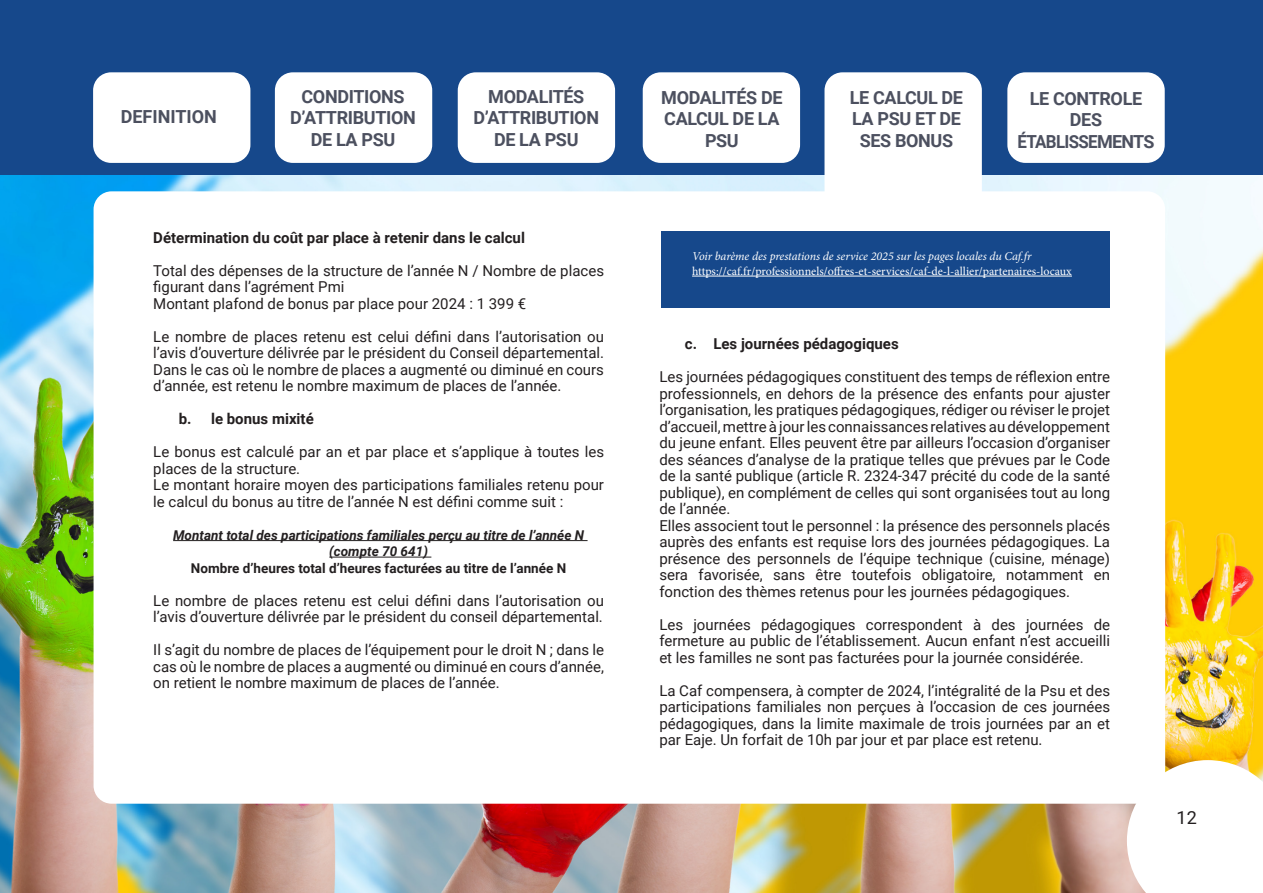
<style>
.page{position:relative;width:1263px;height:893px;background:#fff}
.page>*{position:absolute;margin:0;border:0;box-sizing:border-box;transform-origin:0 0}
.t1{font:700 18px/21.6px "Roboto";letter-spacing:-.02em;color:#4c505f;text-align:center}
.t2{font:700 18px/21.6px "Roboto";letter-spacing:-.04em;color:#4c505f;text-align:center}
.t3{font:700 18px "Roboto";color:#4c505f}
.t4{font:18px "Roboto";color:#231f20}
.t5{font:15px/16.5px "Roboto";color:#231f20}
.t6{font:700 15px "Roboto";color:#231f20}
.t7{font:italic 700 13.5px/16.5px "Roboto";color:#231f20;text-align:center}
.t8{font:700 13.5px "Roboto";color:#231f20}
.t9{font:12px "Minion Pro";color:#fff}
.t10{font:italic 12px "Minion Pro";letter-spacing:-.005em;color:#fff}
</style>
<div class="page">
<img style="left:0;top:174px;width:1263px;height:719px">
<div style="left:94px;top:191px;width:1071px;height:613px;background:#fff;border-radius:18px"></div>
<div style="left:0;top:0;width:1263px;height:174px;background:#16488b"></div>
<svg style="left:1127px;top:760px;width:136px;height:133px"></svg>
<div style="left:93px;top:72px;width:157px;height:91px;background:#fff;border-radius:18px"></div>
<div style="left:458px;top:72px;width:157px;height:91px;background:#fff;border-radius:18px"></div>
<div style="left:275px;top:72px;width:157px;height:91px;background:#fff;border-radius:18px"></div>
<div style="left:643px;top:72px;width:157px;height:91px;background:#fff;border-radius:18px"></div>
<div style="left:1007px;top:72px;width:158px;height:91px;background:#fff;border-radius:18px"></div>
<div style="left:824px;top:72px;width:158px;height:142px;background:#fff;border-radius:18px"></div>
<hr style="left:173px;top:540px;width:414px;height:1px;background:#231f20">
<hr style="left:329px;top:557px;width:102px;height:1px;background:#231f20">
<div style="left:661px;top:231px;width:449px;height:77px;background:#16488b"></div>
<hr style="left:692px;top:276px;width:380px;height:1px;background:#fff">
<p class="t3" style="left:121px;top:104px;width:98px">DEFINITION</p>
<p class="t1" style="left:290px;top:85px;width:127px">CONDITIONS<br>D’ATTRIBUTION<br>DE LA PSU</p>
<p class="t1" style="left:473px;top:85px;width:127px">MODALITÉS<br>D’ATTRIBUTION<br>DE LA PSU</p>
<p class="t1" style="left:661px;top:86px;width:123px">MODALITÉS DE<br>CALCUL DE LA<br>PSU</p>
<p class="t1" style="left:850px;top:86px;width:115px">LE CALCUL DE<br>LA PSU ET DE<br>SES BONUS</p>
<p class="t2" style="left:1017px;top:87px;width:139px">LE CONTROLE<br>DES<br>ÉTABLISSEMENTS</p>
<p class="t6" style="left:153px;top:227px;width:373px">Détermination du coût par place à retenir dans le calcul</p>
<p class="t5" style="left:153px;top:261px;width:452px">Total des dépenses de la structure de l’année N / Nombre de places figurant dans l’agrément Pmi<br>Montant plafond de bonus par place pour 2024 : 1 399 €</p>
<p class="t5" style="left:153px;top:327px;width:452px;text-align:justify">Le nombre de places retenu est celui défini dans l’autorisation ou l’avis d’ouverture délivrée par le président du Conseil départemental.<br>Dans le cas où le nombre de places a augmenté ou diminué en cours d’année, est retenu le nombre maximum de places de l’année.</p>
<p class="t6" style="left:179px;top:408px;width:136px">b. le bonus mixité</p>
<p class="t5" style="left:153px;top:443px;width:452px">Le bonus est calculé par an et par place et s’applique à toutes les places de la structure.<br>Le montant horaire moyen des participations familiales retenu pour le calcul du bonus au titre de l’année N est défini comme suit :</p>
<p class="t7" style="left:173px;top:526px;width:413px">Montant total des participations familiales perçu au titre de l’année N (compte 70 641)</p>
<p class="t8" style="left:191px;top:558px;width:377px">Nombre d’heures total d’heures facturées au titre de l’année N</p>
<p class="t5" style="left:153px;top:591px;width:452px">Le nombre de places retenu est celui défini dans l’autorisation ou l’avis d’ouverture délivrée par le président du conseil départemental.</p>
<p class="t5" style="left:153px;top:641px;width:452px;text-align:justify">Il s’agit du nombre de places de l’équipement pour le droit N ; dans le cas où le nombre de places a augmenté ou diminué en cours d’année, on retient le nombre maximum de places de l’année.</p>
<p class="t10" style="left:692px;top:248px;width:341px">Voir barème des prestations de service 2025 sur les pages locales du Caf.fr</p>
<p class="t9" style="left:692px;top:263px;width:381px">https://caf.fr/professionnels/offres-et-services/caf-de-l-allier/partenaires-locaux</p>
<p class="t6" style="left:685px;top:333px;width:215px">c. Les journées pédagogiques</p>
<p class="t5" style="left:659px;top:368px;width:452px">Les journées pédagogiques constituent des temps de réflexion entre professionnels, en dehors de la présence des enfants pour ajuster l’organisation, les pratiques pédagogiques, rédiger ou réviser le projet d’accueil, mettre à jour les connaissances relatives au développement du jeune enfant. Elles peuvent être par ailleurs l’occasion d’organiser des séances d’analyse de la pratique telles que prévues par le Code de la santé publique (article R. 2324-347 précité du code de la santé publique), en complément de celles qui sont organisées tout au long de l’année.<br>Elles associent tout le personnel : la présence des personnels placés auprès des enfants est requise lors des journées pédagogiques. La présence des personnels de l’équipe technique (cuisine, ménage) sera favorisée, sans être toutefois obligatoire, notamment en fonction des thèmes retenus pour les journées pédagogiques.</p>
<p class="t5" style="left:659px;top:615px;width:452px;text-align:justify">Les journées pédagogiques correspondent à des journées de fermeture au public de l’établissement. Aucun enfant n’est accueilli et les familles ne sont pas facturées pour la journée considérée.</p>
<p class="t5" style="left:659px;top:681px;width:452px;text-align:justify">La Caf compensera, à compter de 2024, l’intégralité de la Psu et des participations familiales non perçues à l’occasion de ces journées pédagogiques, dans la limite maximale de trois journées par an et par Eaje. Un forfait de 10h par jour et par place est retenu.</p>
<p class="t4" style="left:1176px;top:805px;width:22px">12</p>
</div>
